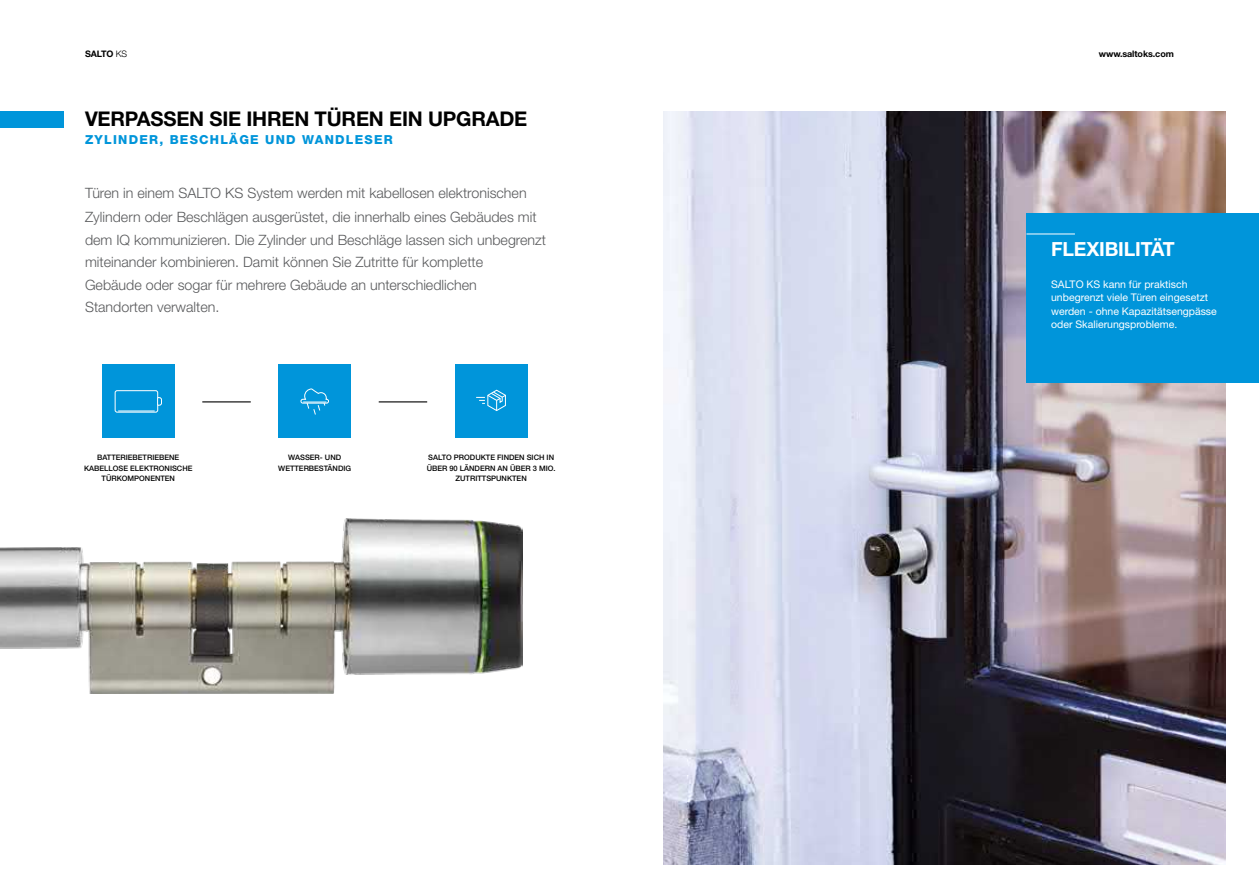
<style>
.page{position:relative;width:1259px;height:893px;background:#fff}
.page>*{position:absolute;margin:0;border:0;box-sizing:border-box;transform-origin:0 0}
.t1{font:700 20.25px "Helvetica Neue LT Std";letter-spacing:-.01em;color:#000}
.t2{font:700 19.5px "Helvetica Neue LT Std";letter-spacing:-.01em;color:#fff}
.t3{font:300 14.25px/22.5px "Helvetica Neue LT Std";color:#58595b}
.t4{font:800 12.45px "Helvetica Neue LT Std";letter-spacing:.1em;color:#0095da}
.t5{font:10.5px/13.5px "Helvetica Neue LT Std";color:#fff}
.t6{font:700 9px "Helvetica Neue LT Std";letter-spacing:-.01em;color:#000}
.t7{font:500 7.5px/10.5px "Helvetica Neue LT Std";color:#000;text-align:center}
.s1{font-weight:300}
</style>
<div class="page">
<img style="left:0;top:518px;width:523px;height:176px">
<img style="left:663px;top:111px;width:562px;height:754px">
<div style="left:1026px;top:213px;width:233px;height:170px;background:#0095da"></div>
<hr style="left:1026px;top:234px;width:49px;height:1px;background:#fff">
<div style="left:0;top:111px;width:64px;height:17px;background:#0095da"></div>
<div style="left:278px;top:365px;width:73px;height:73px;background:#0095da"></div>
<svg style="left:300px;top:388px;width:29px;height:27px"></svg>
<div style="left:102px;top:365px;width:73px;height:73px;background:#0095da"></div>
<svg style="left:114px;top:390px;width:48px;height:23px"></svg>
<div style="left:455px;top:365px;width:72px;height:73px;background:#0095da"></div>
<svg style="left:476px;top:390px;width:30px;height:21px"></svg>
<hr style="left:202px;top:401px;width:49px;height:1px;background:#000">
<hr style="left:379px;top:401px;width:48px;height:1px;background:#000">
<p class="t6" style="left:85px;top:49px;width:44px">SALTO <span class="s1">KS</span></p>
<p class="t6" style="left:1099px;top:49px;width:77px">www.saltoks.com</p>
<h1 class="t1" style="left:85px;top:106px;width:444px">VERPASSEN SIE IHREN TÜREN EIN UPGRADE</h1>
<p class="t4" style="left:85px;top:132px;width:309px">ZYLINDER, BESCHLÄGE UND WANDLESER</p>
<p class="t3" style="left:85px;top:181px;width:453px;line-height:24px">Türen in einem SALTO KS System werden mit kabellosen elektronischen<br>Zylindern oder Beschlägen ausgerüstet, die innerhalb eines Gebäudes mit</p>
<p class="t3" style="left:85px;top:228px;width:462px">dem IQ kommunizieren. Die Zylinder und Beschläge lassen sich unbegrenzt miteinander kombinieren. Damit können Sie Zutritte für komplette<br>Gebäude oder sogar für mehrere Gebäude an unterschiedlichen Standorten verwalten.</p>
<h2 class="t2" style="left:1051px;top:237px;width:125px">FLEXIBILITÄT</h2>
<p class="t5" style="left:1051px;top:277px;width:167px">SALTO KS kann für praktisch unbegrenzt viele Türen eingesetzt werden - ohne Kapazitätsengpässe oder Skalierungsprobleme.</p>
<p class="t7" style="left:84px;top:452px;width:110px">BATTERIEBETRIEBENE<br>KABELLOSE ELEKTRONISCHE<br>TÜRKOMPONENTEN</p>
<p class="t7" style="left:278px;top:452px;width:74px">WASSER- UND<br>WETTERBESTÄNDIG</p>
<p class="t7" style="left:427px;top:452px;width:130px">SALTO PRODUKTE FINDEN SICH IN<br>ÜBER 90 LÄNDERN AN ÜBER 3 MIO.<br>ZUTRITTSPUNKTEN</p>
</div>
